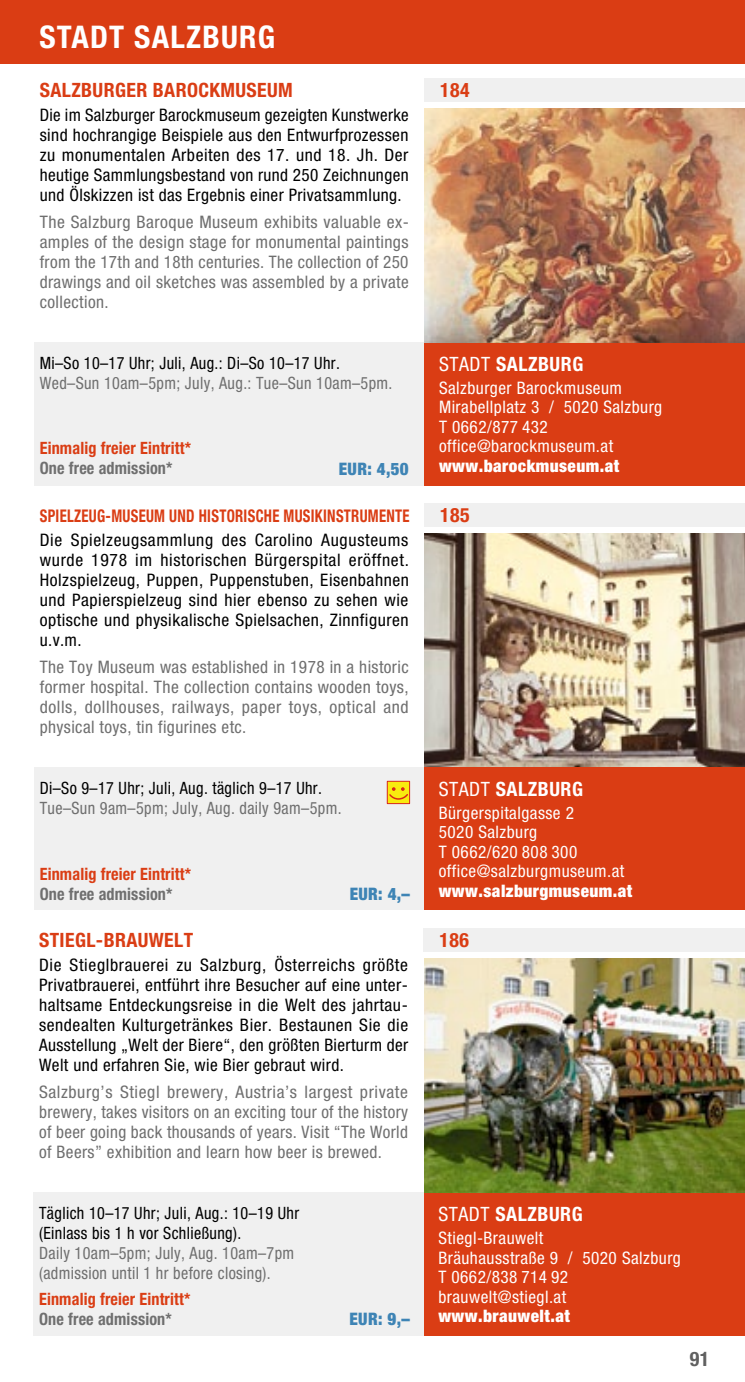
<style>
.page{position:relative;width:745px;height:1382px;background:#fff}
.page>*{position:absolute;margin:0;border:0;box-sizing:border-box;transform-origin:0 0}
.t1{font:700 condensed 31.25px "Helvetica Neue LT Std";letter-spacing:.04em;color:#fff}
.t2{font:700 condensed 20px "Helvetica Neue LT Std";color:#606060}
.t3{font:700 condensed 19.75px "Helvetica Neue LT Std";letter-spacing:.02em;color:#da3d14}
.t4{font:700 condensed 19.75px "Helvetica Neue LT Std";letter-spacing:.025em;color:#fff}
.t5{font:condensed 19.75px "Helvetica Neue LT Std";color:#fff}
.t6{font:700 condensed 17.5px "Helvetica Neue LT Std";letter-spacing:.02em;color:#da3d14;scale:.84 1}
.t7{font:condensed 17.25px/20px "Helvetica Neue LT Std";letter-spacing:.025em;color:#000;text-align:justify}
.t8{font:condensed 17.25px/20px "Helvetica Neue LT Std";letter-spacing:.025em;color:#6f6f6f;text-align:justify}
.t9{font:condensed 17.25px/19.5px "Helvetica Neue LT Std";letter-spacing:.025em;color:#fff}
.t10{font:900 condensed 17.25px "Helvetica Neue LT Std";letter-spacing:.025em;color:#fff}
.t11{font:900 condensed 17.25px "Helvetica Neue LT Std";letter-spacing:.02em;color:#3e84b5}
.t12{font:condensed 17px/20px "Helvetica Neue LT Std";letter-spacing:.025em;color:#6f6f6f;scale:.95 1}
.t13{font:condensed 17px/20px "Helvetica Neue LT Std";letter-spacing:.025em;color:#000;scale:.95 1}
.t14{font:700 condensed 17px "Helvetica Neue LT Std";color:#da3d14;scale:.95 1}
.t15{font:700 condensed 17px "Helvetica Neue LT Std";letter-spacing:.01em;color:#6f6f6f;scale:.95 1}
</style>
<div class="page">
<div style="left:34px;top:767px;width:394px;height:143px;background:#f0f0f0"></div>
<div style="left:34px;top:342px;width:396px;height:144px;background:#f0f0f0"></div>
<div style="left:0;top:0;width:744px;height:64px;background:#da3d14"></div>
<div style="left:424px;top:78px;width:320px;height:23px;background:#f0f0f0"></div>
<div style="left:424px;top:503px;width:320px;height:24px;background:#f0f0f0"></div>
<img style="left:424px;top:534px;width:320px;height:233px">
<div style="left:424px;top:767px;width:320px;height:143px;background:#da3d14"></div>
<img style="left:424px;top:108px;width:320px;height:235px">
<div style="left:424px;top:343px;width:320px;height:142px;background:#da3d14"></div>
<div style="left:33px;top:1193px;width:399px;height:143px;background:#f0f0f0"></div>
<div style="left:423px;top:928px;width:321px;height:24px;background:#f0f0f0"></div>
<img style="left:424px;top:959px;width:320px;height:234px">
<div style="left:424px;top:1193px;width:320px;height:143px;background:#da3d14"></div>
<div style="left:386px;top:781px;width:24px;height:23px;background:#f9eb0f;border:1px solid #d82717"></div>
<svg style="left:387px;top:787px;width:22px;height:13px"></svg>
<h1 class="t1" style="left:39px;top:18px;width:237px">STADT SALZBURG</h1>
<p class="t3" style="left:40px;top:78px;width:254px">SALZBURGER BAROCKMUSEUM</p>
<p class="t3" style="left:440px;top:78px;width:31px">184</p>
<p class="t7" style="left:40px;top:104px;width:370px">Die im Salzburger Barockmuseum gezeigten Kunstwerke sind hochrangige Beispiele aus den Entwurfprozessen zu monumentalen Arbeiten des 17. und 18. Jh. Der heutige Sammlungsbestand von rund 250 Zeichnungen und Ölskizzen ist das Ergebnis einer Privatsammlung.</p>
<p class="t8" style="left:40px;top:211px;width:370px">The Salzburg Baroque Museum exhibits valuable ex&shy;amples of the design stage for monumental paintings from the 17th and 18th centuries. The collection of 250 drawings and oil sketches was assembled by a private collection.</p>
<p class="t13" style="left:40px;top:352px;width:317px">Mi–So 10–17 Uhr; Juli, Aug.: Di–So 10–17 Uhr.</p>
<p class="t12" style="left:40px;top:372px;width:372px">Wed–Sun 10am–5pm; July, Aug.: Tue–Sun 10am–5pm.</p>
<p class="t14" style="left:40px;top:438px;width:161px">EINMALIG FREIER EINTRITT*</p>
<p class="t15" style="left:40px;top:458px;width:141px">ONE FREE ADMISSION*</p>
<p class="t11" style="left:338px;top:458px;width:71px">EUR: 4,50</p>
<p class="t5" style="left:439px;top:352px;width:22px">Stadt</p>
<p class="t4" style="left:495px;top:352px;width:89px">SALZBURG</p>
<p class="t9" style="left:439px;top:378px;width:224px">Salzburger Barockmuseum<br>Mirabellplatz 3 / 5020 Salzburg<br>T 0662/877 432 office@barockmuseum.at</p>
<p class="t10" style="left:439px;top:455px;width:181px">www.barockmuseum.at</p>
<p class="t6" style="left:40px;top:505px;width:441px">SPIELZEUG-MUSEUM UND HISTORISCHE MUSIKINSTRUMENTE</p>
<p class="t3" style="left:440px;top:503px;width:31px">185</p>
<p class="t7" style="left:40px;top:529px;width:370px">Die Spielzeugsammlung des Carolino Augusteums wurde 1978 im historischen Bürgerspital eröffnet.<br>Holzspielzeug, Puppen, Puppenstuben, Eisenbahnen und Papierspielzeug sind hier ebenso zu sehen wie optische und physikalische Spielsachen, Zinnfiguren u.v.m.</p>
<p class="t8" style="left:40px;top:657px;width:370px">The Toy Museum was established in 1978 in a historic former hospital. The collection contains wooden toys, dolls, dollhouses, railways, paper toys, optical and physical toys, tin figurines etc.</p>
<p class="t13" style="left:40px;top:778px;width:298px">Di–So 9–17 Uhr; Juli, Aug. täglich 9–17 Uhr.</p>
<p class="t12" style="left:40px;top:798px;width:319px">Tue–Sun 9am–5pm; July, Aug. daily 9am–5pm.</p>
<p class="t14" style="left:40px;top:863px;width:161px">EINMALIG FREIER EINTRITT*</p>
<p class="t15" style="left:40px;top:883px;width:141px">ONE FREE ADMISSION*</p>
<p class="t11" style="left:349px;top:883px;width:62px">EUR: 4,–</p>
<p class="t5" style="left:438px;top:777px;width:22px">Stadt</p>
<p class="t4" style="left:495px;top:777px;width:89px">SALZBURG</p>
<p class="t9" style="left:438px;top:803px;width:187px">Bürgerspitalgasse 2<br>5020 Salzburg<br>T 0662/620 808 300 office@salzburgmuseum.at</p>
<p class="t10" style="left:438px;top:880px;width:195px">www.salzburgmuseum.at</p>
<p class="t3" style="left:39px;top:928px;width:155px">STIEGL-BRAUWELT</p>
<p class="t3" style="left:439px;top:928px;width:31px">186</p>
<p class="t7" style="left:39px;top:955px;width:370px">Die Stieglbrauerei zu Salzburg, Österreichs größte Privatbrauerei, entführt ihre Besucher auf eine unter&shy;haltsame Entdeckungsreise in die Welt des jahrtau&shy;sendealten Kulturgetränkes Bier. Bestaunen Sie die Ausstellung „Welt der Biere“, den größten Bierturm der Welt und erfahren Sie, wie Bier gebraut wird.</p>
<p class="t8" style="left:39px;top:1082px;width:370px">Salzburg’s Stiegl brewery, Austria’s largest private brewery, takes visitors on an exciting tour of the history of beer going back thousands of years. Visit “The World of Beers” exhibition and learn how beer is brewed.</p>
<p class="t13" style="left:39px;top:1203px;width:275px">Täglich 10–17 Uhr; Juli, Aug.: 10–19 Uhr (Einlass bis 1 h vor Schließung).</p>
<p class="t12" style="left:39px;top:1243px;width:270px">Daily 10am–5pm; July, Aug. 10am–7pm (admission until 1 hr before closing).</p>
<p class="t14" style="left:39px;top:1288px;width:161px">EINMALIG FREIER EINTRITT*</p>
<p class="t15" style="left:39px;top:1308px;width:141px">ONE FREE ADMISSION*</p>
<p class="t11" style="left:349px;top:1308px;width:62px">EUR: 9,–</p>
<p class="t5" style="left:438px;top:1203px;width:22px">Stadt</p>
<p class="t4" style="left:495px;top:1202px;width:89px">SALZBURG</p>
<p class="t9" style="left:438px;top:1228px;width:244px">Stiegl-Brauwelt<br>Bräuhausstraße 9 / 5020 Salzburg<br>T 0662/838 714 92 brauwelt@stiegl.at</p>
<p class="t10" style="left:438px;top:1305px;width:133px">www.brauwelt.at</p>
<p class="t2" style="left:689px;top:1347px;width:21px">91</p>
</div>
